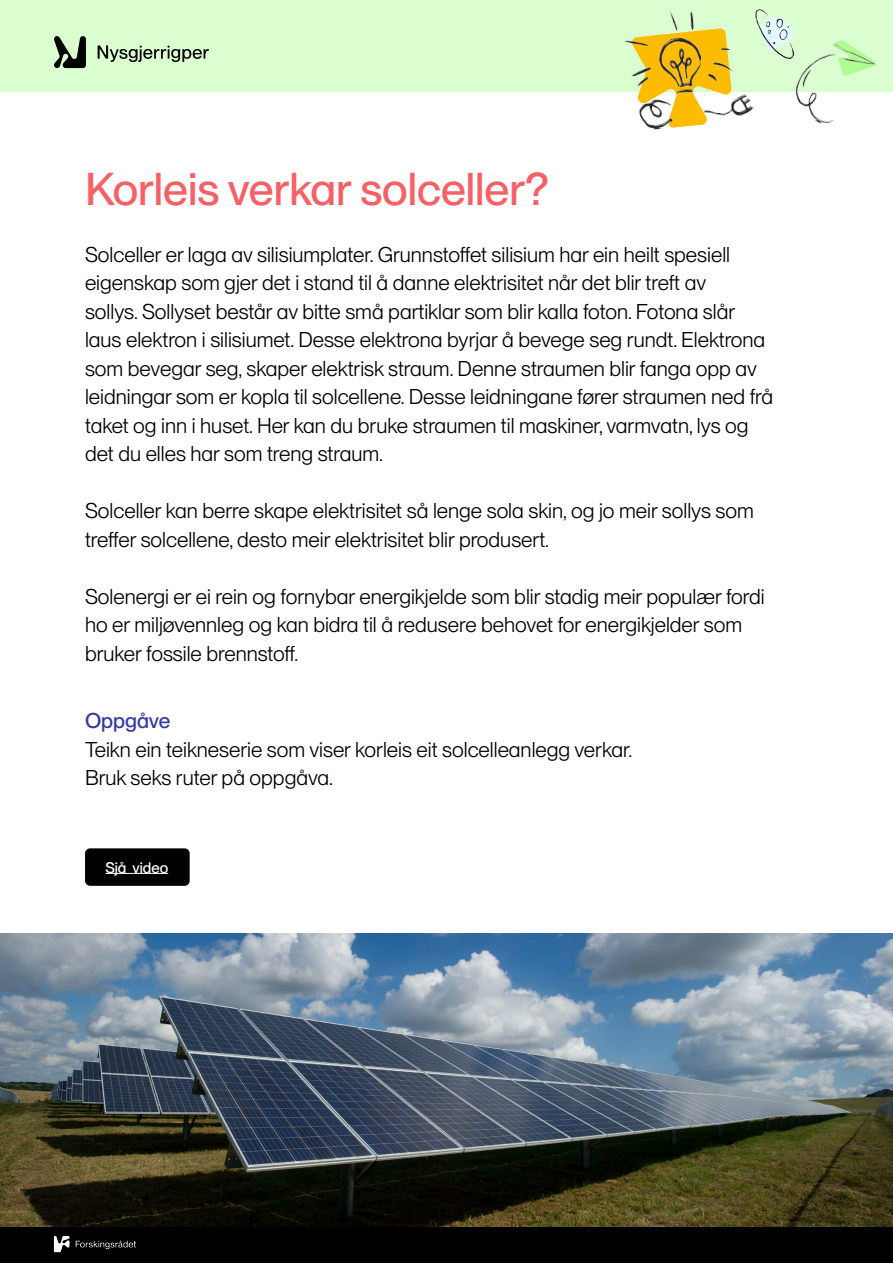
<style>
.page{position:relative;width:893px;height:1263px;background:#fff}
.page>*{position:absolute;margin:0;border:0;box-sizing:border-box;transform-origin:0 0}
.Tittel{font:500 45px "PP Neue Montreal";color:#f66166}
.Brødtekst{font:21px/28.5px "PP Neue Montreal";color:#000}
.Mellomtittel_1{font:500 21px "PP Neue Montreal";color:#3339a2}
.Brødtekst-2{font:500 15px "PP Neue Montreal";color:#fff}
</style>
<div class="page">
<div style="left:0;top:0;width:893px;height:91px;background:#dafed0"></div>
<div style="left:0;top:1225px;width:893px;height:38px;background:#000"></div>
<img style="left:622px;top:11px;width:133px;height:119px">
<img style="left:756px;top:10px;width:36px;height:49px">
<img style="left:786px;top:37px;width:90px;height:87px">
<svg style="left:98px;top:45px;width:111px;height:17px"></svg>
<svg style="left:54px;top:36px;width:32px;height:32px"></svg>
<img style="left:53px;top:1236px;width:83px;height:16px">
<div style="left:86px;top:849px;width:103px;height:36px;background:#000;border-radius:4px"></div>
<hr style="left:105px;top:873px;width:63px;height:1px;background:#fff">
<div style="left:85px;top:848px;width:105px;height:38px;border:2px solid #000;border-radius:4px"></div>
<img style="left:1px;top:933px;width:891px;height:293px">
<h1 class="Tittel" style="left:85px;top:162px;width:465px">Korleis verkar solceller?</h1>
<p class="Brødtekst" style="left:85px;top:240px;width:690px">Solceller er laga av silisiumplater. Grunnstoffet silisium har ein heilt spesiell eigenskap som gjer det i stand til å danne elektrisitet når det blir treft av<br>sollys. Sollyset består av bitte små partiklar som blir kalla foton. Fotona slår laus elektron i silisiumet. Desse elektrona byrjar å bevege seg rundt. Elektrona som bevegar seg, skaper elektrisk straum. Denne straumen blir fanga opp av leidningar som er kopla til solcellene. Desse leidningane fører straumen ned frå taket og inn i huset. Her kan du bruke straumen til maskiner, varmvatn, lys og det du elles har som treng straum.</p>
<p class="Brødtekst" style="left:85px;top:496px;width:670px">Solceller kan berre skape elektrisitet så lenge sola skin, og jo meir sollys som treffer solcellene, desto meir elektrisitet blir produsert.</p>
<p class="Brødtekst" style="left:85px;top:582px;width:681px">Solenergi er ei rein og fornybar energikjelde som blir stadig meir populær fordi ho er miljøvennleg og kan bidra til å redusere behovet for energikjelder som bruker fossile brennstoff.</p>
<h2 class="Mellomtittel_1" style="left:85px;top:708px;width:87px">Oppgåve</h2>
<p class="Brødtekst" style="left:85px;top:735px;width:549px">Teikn ein teikneserie som viser korleis eit solcelleanlegg verkar.</p>
<p class="Brødtekst" style="left:85px;top:763px;width:250px">Bruk seks ruter på oppgåva.</p>
<p class="Brødtekst-2" style="left:105px;top:859px;width:64px">Sjå video</p>
</div>
